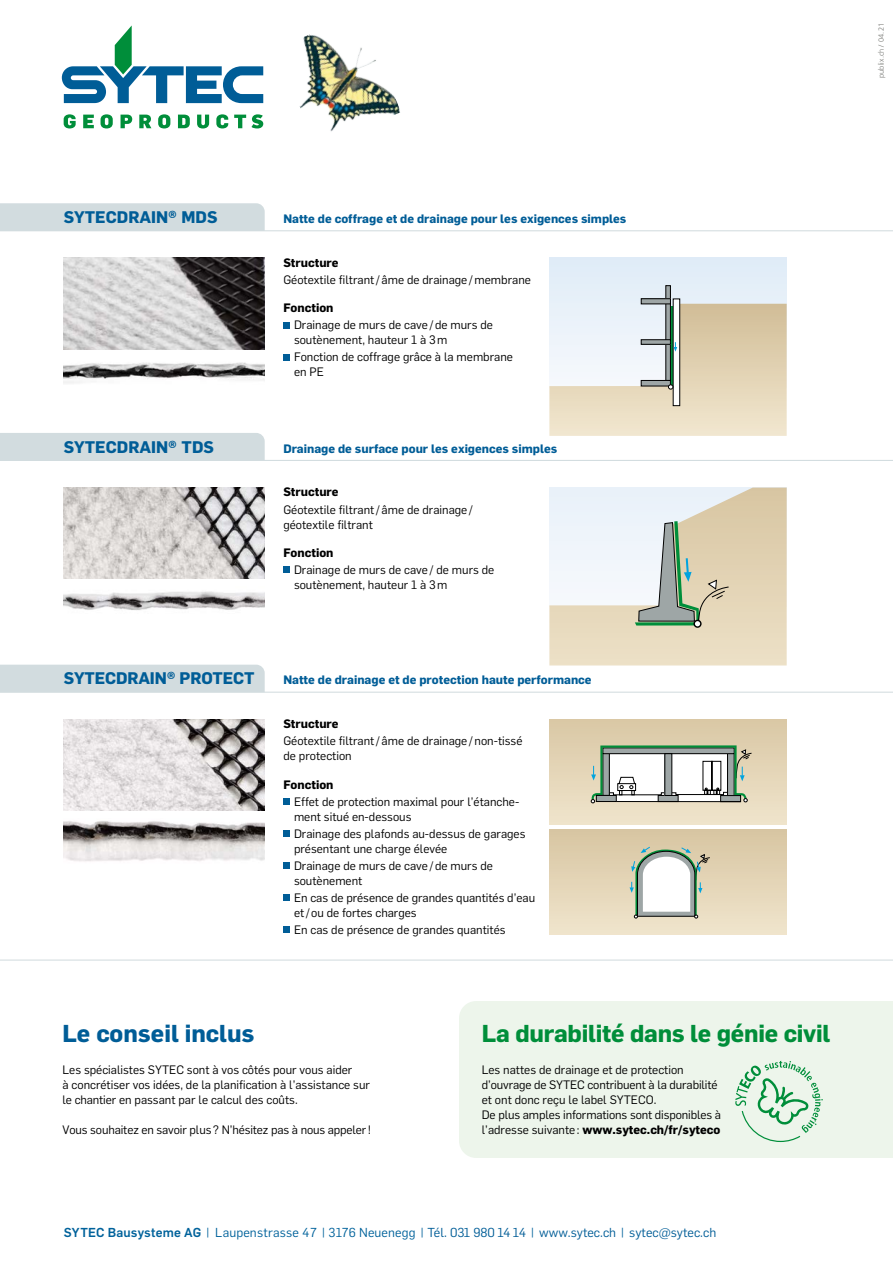
<style>
.page{position:relative;width:893px;height:1263px;background:#fff}
.page>*{position:absolute;margin:0;border:0;box-sizing:border-box;transform-origin:0 0}
.Headline_16pt_bold_b{font:700 24px "Flama";letter-spacing:-.01em;color:#008e3a}
.t1{font:700 24px "Flama";color:#005d97}
.Register_11pt_bold_b{font:700 16.5px "Flama";color:#005d97}
.t2{font:12.75px "Flama";color:#005d97}
.Aufzählung_8pt{font:12px/15px "Flama";color:#000}
.Aufzählung_9pt{font:12px/15px "Flama";color:#000}
.Fliesstext_8pt{font:700 12px "Flama";color:#005d97}
.Aufzählung_8pt-2{font:700 12px "Flama";color:#000}
.t3{font:300 7.5px "Frutiger LT Pro";letter-spacing:.015em;color:#777874}
.s1{font-weight:700}
.s2{font-weight:500;color:#00629b}
.s3{color:#00629b}
</style>
<div class="page">
<svg style="left:64px;top:114px;width:12px;height:14px"></svg>
<svg style="left:83px;top:115px;width:11px;height:13px"></svg>
<svg style="left:101px;top:114px;width:12px;height:14px"></svg>
<svg style="left:121px;top:115px;width:11px;height:13px"></svg>
<svg style="left:139px;top:115px;width:12px;height:13px"></svg>
<svg style="left:158px;top:114px;width:12px;height:14px"></svg>
<svg style="left:178px;top:115px;width:12px;height:13px"></svg>
<svg style="left:197px;top:115px;width:12px;height:13px"></svg>
<svg style="left:216px;top:114px;width:12px;height:14px"></svg>
<svg style="left:234px;top:114px;width:29px;height:14px"></svg>
<svg style="left:62px;top:25px;width:201px;height:78px"></svg>
<img style="left:299px;top:34px;width:101px;height:98px">
<svg style="left:549px;top:488px;width:238px;height:177px"></svg>
<img style="left:64px;top:719px;width:200px;height:91px">
<img style="left:64px;top:821px;width:200px;height:41px">
<div style="left:0;top:665px;width:265px;height:27px;background:#d2dcdf"></div>
<hr style="left:0;top:692px;width:893px;height:1px;background:#d2dcdf">
<div style="left:283px;top:798px;width:7px;height:7px;background:#005d97"></div>
<div style="left:283px;top:830px;width:7px;height:7px;background:#005d97"></div>
<div style="left:283px;top:862px;width:7px;height:7px;background:#005d97"></div>
<div style="left:283px;top:895px;width:7px;height:6px;background:#005d97"></div>
<div style="left:283px;top:927px;width:7px;height:6px;background:#005d97"></div>
<img style="left:64px;top:488px;width:200px;height:91px">
<img style="left:64px;top:258px;width:200px;height:91px">
<img style="left:64px;top:591px;width:200px;height:19px">
<img style="left:64px;top:362px;width:200px;height:21px">
<div style="left:0;top:433px;width:265px;height:27px;background:#d2dcdf"></div>
<hr style="left:0;top:460px;width:893px;height:1px;background:#d2dcdf">
<div style="left:0;top:203px;width:265px;height:27px;background:#d2dcdf"></div>
<hr style="left:0;top:230px;width:893px;height:1px;background:#d2dcdf">
<div style="left:283px;top:566px;width:7px;height:7px;background:#005d97"></div>
<div style="left:283px;top:322px;width:7px;height:6px;background:#005d97"></div>
<div style="left:283px;top:354px;width:7px;height:6px;background:#005d97"></div>
<div style="left:549px;top:258px;width:238px;height:130px;background:#e3eef8"></div>
<hr style="left:666px;top:286px;width:4px;height:94px;background:#9ea6a6">
<div style="left:666px;top:285px;width:5px;height:96px;border:1px solid #000"></div>
<div style="left:641px;top:299px;width:29px;height:5px;background:#9ea6a6"></div>
<div style="left:641px;top:298px;width:30px;height:6px;border:1px solid #000"></div>
<div style="left:673px;top:299px;width:7px;height:107px;background:#fff"></div>
<svg style="left:549px;top:304px;width:238px;height:132px"></svg>
<div style="left:549px;top:719px;width:238px;height:106px;background:linear-gradient(to bottom,#dac8a5,#efe4cb)"></div>
<svg style="left:591px;top:745px;width:161px;height:58px"></svg>
<div style="left:549px;top:830px;width:238px;height:104px;background:linear-gradient(to bottom,#d8c5a2,#efe4cc)"></div>
<svg style="left:630px;top:846px;width:80px;height:72px"></svg>
<div style="left:459px;top:1001px;width:434px;height:157px;background:#edf5eb"></div>
<svg style="left:735px;top:1061px;width:88px;height:81px;background:#c8e5cf"></svg>
<hr style="left:0;top:959px;width:893px;height:1px;background:#d2dcdf">
<p class="t3" style="left:877px;top:78px;width:57px;rotate:-90deg">publix.ch / 04.21</p>
<p class="Register_11pt_bold_b" style="left:64px;top:207px;width:155px">SYTECDRAIN® MDS</p>
<p class="Register_11pt_bold_b" style="left:64px;top:437px;width:152px">SYTECDRAIN® TDS</p>
<p class="Fliesstext_8pt" style="left:283px;top:211px;width:344px">Natte de coffrage et de drainage pour les exigences simples</p>
<p class="Aufzählung_8pt-2" style="left:283px;top:255px;width:57px">Structure</p>
<p class="Aufzählung_8pt" style="left:283px;top:272px;width:249px">Géotextile filtrant/âme de drainage/membrane</p>
<p class="Aufzählung_8pt-2" style="left:283px;top:300px;width:52px">Fonction</p>
<p class="Aufzählung_8pt" style="left:294px;top:317px;width:200px">Drainage de murs de cave/de murs de soutènement, hauteur 1 à 3m</p>
<p class="Aufzählung_8pt" style="left:294px;top:349px;width:220px">Fonction de coffrage grâce à la membrane en PE</p>
<p class="Fliesstext_8pt" style="left:283px;top:441px;width:275px">Drainage de surface pour les exigences simples</p>
<p class="Aufzählung_8pt-2" style="left:283px;top:485px;width:57px">Structure</p>
<p class="Aufzählung_8pt" style="left:283px;top:502px;width:191px">Géotextile filtrant/âme de drainage/ géotextile filtrant</p>
<p class="Aufzählung_8pt-2" style="left:283px;top:545px;width:52px">Fonction</p>
<p class="Aufzählung_8pt" style="left:294px;top:562px;width:202px">Drainage de murs de cave/ de murs de soutènement, hauteur 1 à 3m</p>
<p class="Register_11pt_bold_b" style="left:64px;top:668px;width:192px">SYTECDRAIN® PROTECT</p>
<p class="Fliesstext_8pt" style="left:283px;top:672px;width:310px">Natte de drainage et de protection haute performance</p>
<p class="Aufzählung_8pt-2" style="left:283px;top:716px;width:57px">Structure</p>
<p class="Aufzählung_8pt" style="left:283px;top:733px;width:241px">Géotextile filtrant/âme de drainage/non-tissé de protection</p>
<p class="Aufzählung_8pt-2" style="left:283px;top:777px;width:52px">Fonction</p>
<p class="Aufzählung_8pt" style="left:294px;top:794px;width:227px">Effet de protection maximal pour l’étanche&shy;ment situé en-dessous</p>
<p class="Aufzählung_8pt" style="left:294px;top:826px;width:233px">Drainage des plafonds au-dessus de garages présentant une charge élevée</p>
<p class="Aufzählung_8pt" style="left:294px;top:858px;width:200px">Drainage de murs de cave/de murs de soutènement</p>
<p class="Aufzählung_8pt" style="left:294px;top:890px;width:243px">En cas de présence de grandes quantités d’eau et/ou de fortes charges</p>
<p class="Aufzählung_8pt" style="left:294px;top:922px;width:213px">En cas de présence de grandes quantités</p>
<p class="t1" style="left:63px;top:1018px;width:194px">Le conseil inclus</p>
<p class="Aufzählung_9pt" style="left:63px;top:1062px;width:309px">Les spécialistes SYTEC sont à vos côtés pour vous aider<br>à concrétiser vos idées, de la planification à l’assistance sur le chantier en passant par le calcul des coûts.</p>
<p class="Aufzählung_9pt" style="left:63px;top:1122px;width:310px">Vous souhaitez en savoir plus ? N’hésitez pas à nous appeler !</p>
<p class="Headline_16pt_bold_b" style="left:482px;top:1018px;width:350px">La durabilité dans le génie civil</p>
<p class="Aufzählung_9pt" style="left:482px;top:1062px;width:237px">Les nattes de drainage et de protection d’ouvrage de SYTEC contribuent à la durabilité et ont donc reçu le label SYTECO.</p>
<p class="Aufzählung_9pt" style="left:482px;top:1107px;width:241px">De plus amples informations sont disponibles à l’adresse suivante: <span class="s1">www.sytec.ch/fr/syteco</span></p>
<p class="t2" style="left:64px;top:1225px;width:654px"><span class="s2">SYTEC Bausysteme AG</span> <span class="s3">| Laupenstrasse 47 | 3176 Neuenegg |</span> Tél. 031 980 14 14 <span class="s3">|</span> www.sytec.ch <span class="s3">|</span> sytec@sytec.ch</p>
</div>
